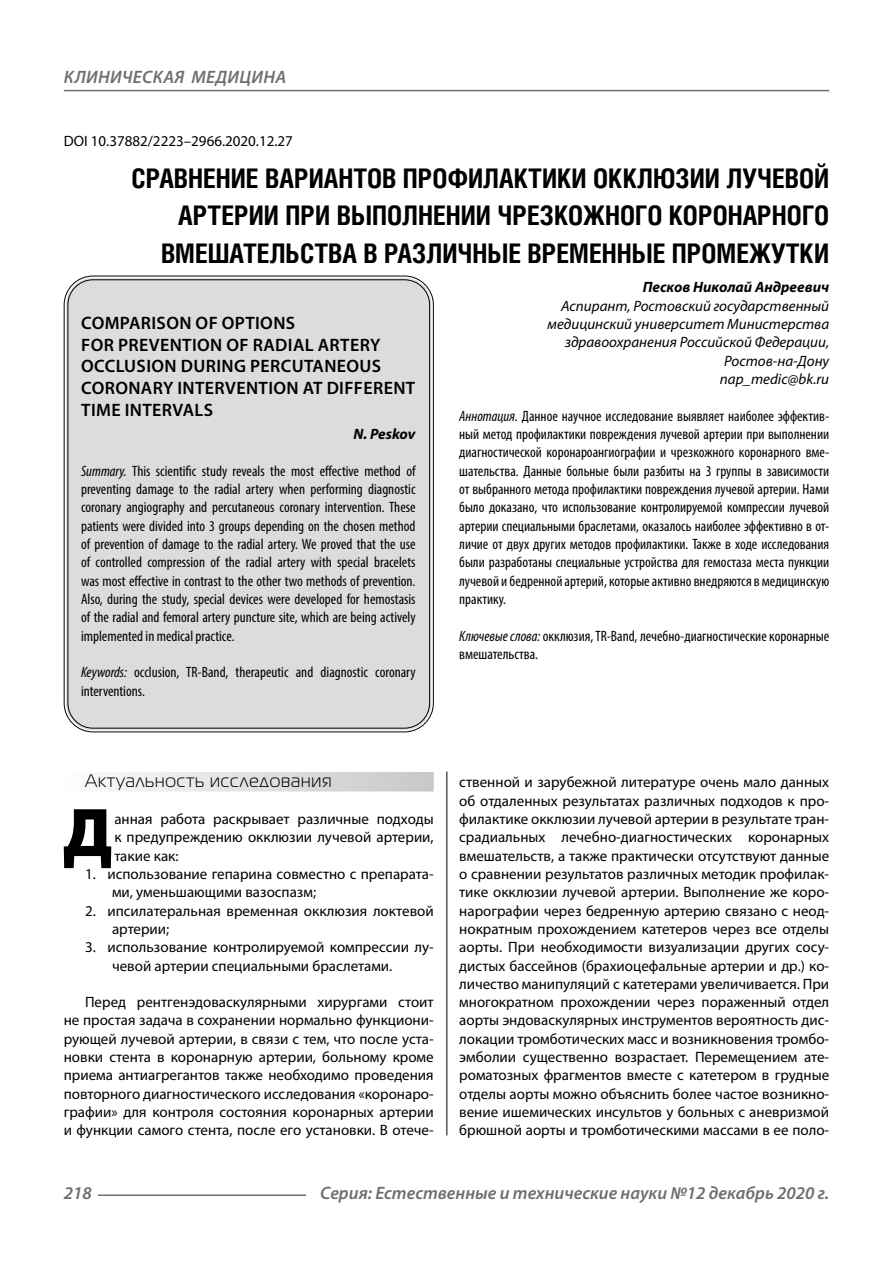
<style>
.page{position:relative;width:893px;height:1263px;background:#fff}
.page>*{position:absolute;margin:0;border:0;box-sizing:border-box;transform-origin:0 0}
.Bukvica{font:900 69.3px "Myriad Pro";color:#000}
.Header{font:700 27px/37.5px "Helios Cond C";color:#000;text-align:right}
.Header-eng{font:600 18px/21.6px "Myriad Pro";letter-spacing:.02em;color:#000}
.t1{font:italic 600 18px "Myriad Pro";color:#6e6e6e}
.Subheader{font:18px "Magistral C";letter-spacing:.05em;color:#000}
.t2{font:italic 600 18px "Myriad Pro";letter-spacing:.02em;color:#6e6e6e}
.Normal{font:15px/18.3px "Myriad Pro";color:#000}
.Annotation-rus{font:condensed 15px/18.3px "Myriad Pro";color:#000;text-align:justify}
.Annotation-eng{font:condensed 15px/18.3px "Myriad Pro";color:#000;text-align:justify}
.Author-doc{font:italic 15px/18.3px "Myriad Pro";color:#000;text-align:right}
.Bukvica-2{font:15px/18.3px "Myriad Pro";color:#000;text-align:justify}
.DOI{font:15px "Myriad Pro";color:#000}
.Author{font:italic 700 15px "Myriad Pro";color:#000}
.Author-email{font:italic 15px "Myriad Pro";color:#000}
.Author-eng{font:italic 700 15px "Myriad Pro";letter-spacing:-.01em;color:#000}
.s1{font-style:italic}
</style>
<div class="page">
<hr style="left:446px;top:761px;width:1px;height:374px;background:#000">
<div style="left:64px;top:772px;width:370px;height:19px;background:linear-gradient(to right,#fcfcfc,#c8c8c8)"></div>
<div style="left:66px;top:278px;width:365px;height:452px;background:#dcdcdc;border-radius:27px"></div>
<hr style="left:98px;top:1194px;width:208px;height:2px;background:#6e6e6e">
<hr style="left:64px;top:90px;width:765px;height:1px;background:#6e6e6e">
<p class="t2" style="left:64px;top:66px;width:224px">КЛИНИЧЕСКАЯ МЕДИЦИНА</p>
<p class="DOI" style="left:64px;top:132px;width:231px">DOI 10.37882/2223–2966.2020.12.27</p>
<p class="Header" style="left:132px;top:159px;width:699px">СРАВНЕНИЕ ВАРИАНТОВ ПРОФИЛАКТИКИ ОККЛЮЗИИ ЛУЧЕВОЙ<br>АРТЕРИИ ПРИ ВЫПОЛНЕНИИ ЧРЕЗКОЖНОГО КОРОНАРНОГО<br>ВМЕШАТЕЛЬСТВА В РАЗЛИЧНЫЕ ВРЕМЕННЫЕ ПРОМЕЖУТКИ</p>
<p class="Author" style="left:643px;top:278px;width:188px">Песков Николай Андреевич</p>
<p class="Author-doc" style="left:547px;top:296px;width:284px">Аспирант, Ростовский государственный медицинский университет Министерства здравоохранения Российской Федерации, Ростов-на-Дону</p>
<p class="Author-email" style="left:720px;top:370px;width:111px">nap_medic@bk.ru</p>
<p class="Annotation-rus" style="left:459px;top:406px;width:371px"><span class="s1">Аннотация.</span> Данное научное исследование выявляет наиболее эффектив&shy;ный метод профилактики повреждения лучевой артерии при выполнении диагностической коронароангиографии и чрезкожного коронарного вме&shy;шательства. Данные больные были разбиты на 3 группы в зависимости от выбранного метода профилактики повреждения лучевой артерии. Нами было доказано, что использование контролируемой компрессии лучевой артерии специальными браслетами, оказалось наиболее эффективно в от&shy;личие от двух других методов профилактики. Также в ходе исследования были разработаны специальные устройства для гемостаза места пункции лучевой и бедренной артерий, которые активно внедряются в медицинскую практику.</p>
<p class="Annotation-rus" style="left:459px;top:626px;width:371px"><span class="s1">Ключевые слова:</span> окклюзия, TR-Band, лечебно-диагностические коронарные вмешательства.</p>
<p class="Header-eng" style="left:81px;top:312px;width:336px">COMPARISON OF OPTIONS<br>FOR PREVENTION OF RADIAL ARTERY<br>OCCLUSION DURING PERCUTANEOUS<br>CORONARY INTERVENTION AT DIFFERENT<br>TIME INTERVALS</p>
<p class="Author-eng" style="left:353px;top:424px;width:64px">N. Peskov</p>
<p class="Annotation-eng" style="left:81px;top:461px;width:336px"><span class="s1">Summary.</span> This scientific study reveals the most effective method of preventing damage to the radial artery when performing diagnostic coronary angiography and percutaneous coronary intervention. These patients were divided into 3 groups depending on the chosen method of prevention of damage to the radial artery. We proved that the use of controlled compression of the radial artery with special bracelets was most effective in contrast to the other two methods of prevention.<br>Also, during the study, special devices were developed for hemostasis of the radial and femoral artery puncture site, which are being actively implemented in medical practice.</p>
<p class="Annotation-eng" style="left:81px;top:663px;width:336px"><span class="s1">Keywords:</span> occlusion, TR-Band, therapeutic and diagnostic coronary interventions.</p>
<p class="Subheader" style="left:85px;top:771px;width:248px">Актуальность исследования</p>
<p class="Bukvica" style="left:63px;top:786px;width:51px">Д</p>
<p class="Bukvica-2" style="left:114px;top:809px;width:321px">анная работа раскрывает различные подходы к предупреждению окклюзии лучевой артерии, такие как:</p>
<p class="Normal" style="left:112px;top:864px;width:323px;text-indent:-27px">1. использование гепарина совместно с препарата&shy;ми, уменьшающими вазоспазм;</p>
<p class="Normal" style="left:112px;top:901px;width:323px;text-indent:-27px">2. ипсилатеральная временная окклюзия локтевой артерии;</p>
<p class="Normal" style="left:112px;top:938px;width:323px;text-indent:-27px">3. использование контролируемой компрессии лу&shy;чевой артерии специальными браслетами.</p>
<p class="Normal" style="left:64px;top:993px;width:371px;text-align:justify;text-indent:21px">Перед рентгенэдоваскулярными хирургами стоит не простая задача в сохранении нормально функциони&shy;рующей лучевой артерии, в связи с тем, что после уста&shy;новки стента в коронарную артерии, больному кроме приема антиагрегантов также необходимо проведения повторного диагностического исследования «коронаро&shy;графии» для контроля состояния коронарных артерии и функции самого стента, после его установки. В отече-</p>
<p class="Normal" style="left:459px;top:773px;width:371px;text-align:justify">ственной и зарубежной литературе очень мало данных об отдаленных результатах различных подходов к про&shy;филактике окклюзии лучевой артерии в результате тран&shy;срадиальных лечебно-диагностических коронарных вмешательств, а также практически отсутствуют данные о сравнении результатов различных методик профилак&shy;тике окклюзии лучевой артерии. Выполнение же коро&shy;нарографии через бедренную артерию связано с неод&shy;нократным прохождением катетеров через все отделы аорты. При необходимости визуализации других сосу&shy;дистых бассейнов (брахиоцефальные артерии и др.) ко&shy;личество манипуляций с катетерами увеличивается. При многократном прохождении через пораженный отдел аорты эндоваскулярных инструментов вероятность дис&shy;локации тромботических масс и возникновения тромбо&shy;эмболии существенно возрастает. Перемещением ате&shy;роматозных фрагментов вместе с катетером в грудные отделы аорты можно объяснить более частое возникно&shy;вение ишемических инсультов у больных с аневризмой брюшной аорты и тромботическими массами в ее поло-</p>
<p class="t1" style="left:64px;top:1182px;width:30px">218</p>
<p class="t1" style="left:320px;top:1182px;width:510px">Серия: Естественные и технические науки №12 декабрь 2020 г.</p>
</div>
